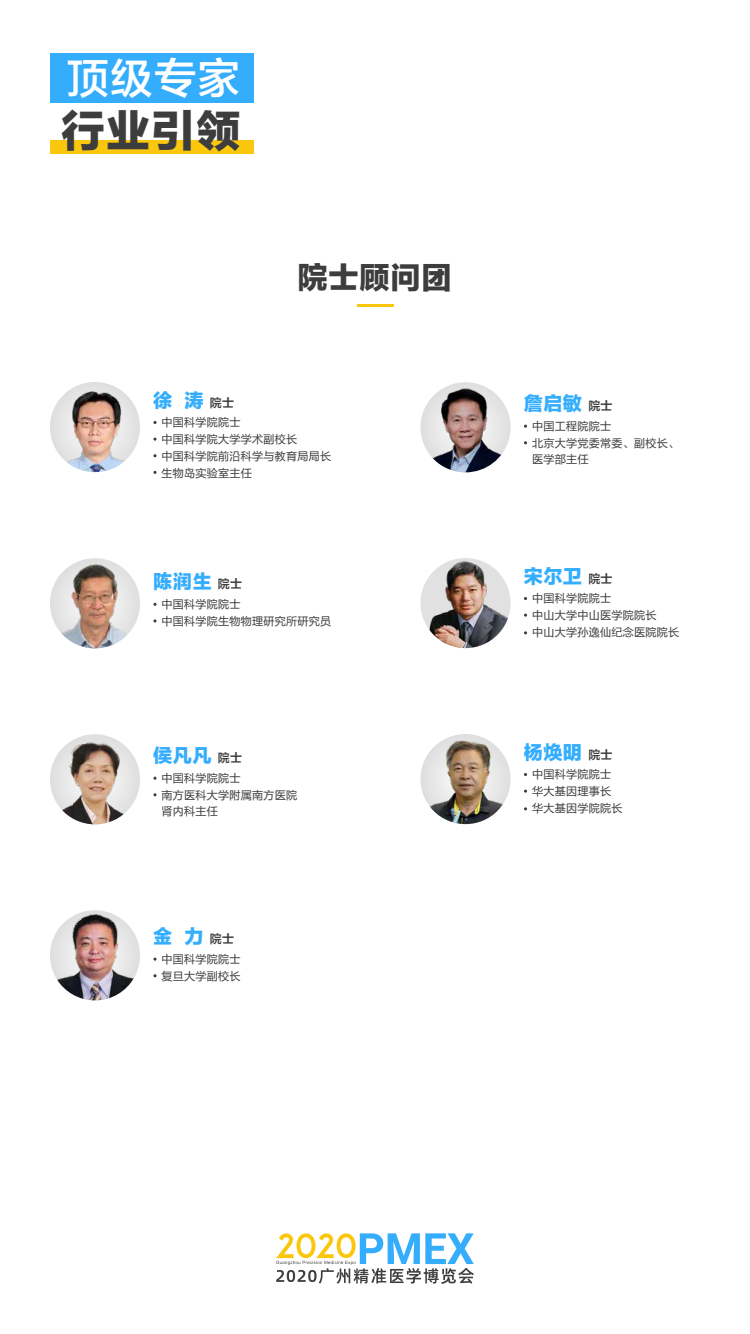
<style>
.page{position:relative;width:750px;height:1334px;background:#fff}
.page>*{position:absolute;margin:0;border:0;box-sizing:border-box;transform-origin:0 0}
.t1{font:44.2px "FZLTTHK GBK1 0";color:#3d3d3d}
.t2{font:42.2px "FZLTZHJW GB1 0";color:#fff}
.t3{font:30.2px "FZLTTHK GBK1 0";letter-spacing:.025em;color:#3d3d3d}
.t4{font:19.1px "FZLTTHK GBK1 0";letter-spacing:.025em;color:#34adfd}
.t5{font:12px/16.7px "FZLTH";letter-spacing:.025em;color:#3d3d3d}
.s1{font-family:"FZLTZCHK GBK1 0";font-size:12px;color:#3d3d3d}
</style>
<div class="page">
<svg style="left:276px;top:1233px;width:198px;height:51px"></svg>
<div style="left:50px;top:140px;width:203px;height:13px;background:#fbc70d"></div>
<div style="left:50px;top:53px;width:203px;height:50px;background:#34adfd"></div>
<div style="left:50px;top:558px;width:90px;height:90px;background:#e1e1e1;border-radius:45px"></div>
<img style="left:55px;top:564px;width:75px;height:84px">
<svg style="left:153px;top:603px;width:4px;height:3px"></svg>
<svg style="left:153px;top:619px;width:4px;height:4px"></svg>
<img style="left:420px;top:558px;width:91px;height:90px;border-radius:45px">
<img style="left:420px;top:385px;width:89px;height:87px">
<div style="left:50px;top:382px;width:90px;height:90px;background:#e1e1e1;border-radius:45px"></div>
<svg style="left:153px;top:421px;width:4px;height:3px"></svg>
<svg style="left:153px;top:471px;width:4px;height:3px"></svg>
<img style="left:67px;top:390px;width:67px;height:82px">
<div style="left:50px;top:734px;width:90px;height:90px;background:#e1e1e1;border-radius:45px"></div>
<img style="left:61px;top:738px;width:69px;height:86px">
<img style="left:420px;top:739px;width:91px;height:85px">
<hr style="left:357px;top:304px;width:36px;height:3px;background:#fbc70d">
<div style="left:50px;top:910px;width:90px;height:90px;background:#e0e0e0;border-radius:45px"></div>
<img style="left:57px;top:914px;width:77px;height:86px">
<h2 class="t2" style="left:67px;top:55px;width:175px">顶级专家</h2>
<h1 class="t1" style="left:61px;top:106px;width:181px">行业引领</h1>
<h3 class="t3" style="left:298px;top:261px;width:156px">院士顾问团</h3>
<h3 class="t4" style="left:153px;top:389px;width:82px">徐 涛<span class="s1">院士</span></h3>
<p class="t5" style="left:162px;top:414px;width:171px">中国科学院院士<br>中国科学院大学学术副校长<br>中国科学院前沿科学与教育局局长生物岛实验室主任</p>
<h3 class="t4" style="left:153px;top:571px;width:90px">陈润生<span class="s1">院士</span></h3>
<p class="t5" style="left:162px;top:596px;width:171px">中国科学院院士<br>中国科学院生物物理研究所研究员</p>
<h3 class="t4" style="left:153px;top:745px;width:90px">侯凡凡<span class="s1">院士</span></h3>
<p class="t5" style="left:162px;top:770px;width:137px">中国科学院院士<br>南方医科大学附属南方医院肾内科主任</p>
<h3 class="t4" style="left:153px;top:926px;width:82px">金 力<span class="s1">院士</span></h3>
<p class="t5" style="left:162px;top:951px;width:80px">中国科学院院士复旦大学副校长</p>
<h3 class="t4" style="left:524px;top:393px;width:90px">詹启敏<span class="s1">院士</span></h3>
<p class="t5" style="left:532px;top:418px;width:148px">中国工程院院士<br>北京大学党委常委、副校长、医学部主任</p>
<h3 class="t4" style="left:524px;top:565px;width:90px">宋尔卫<span class="s1">院士</span></h3>
<p class="t5" style="left:532px;top:590px;width:148px">中国科学院院士<br>中山大学中山医学院院长<br>中山大学孙逸仙纪念医院院长</p>
<h3 class="t4" style="left:524px;top:741px;width:90px">杨焕明<span class="s1">院士</span></h3>
<p class="t5" style="left:532px;top:766px;width:92px">中国科学院院士华大基因理事长华大基因学院院长</p>
</div>
